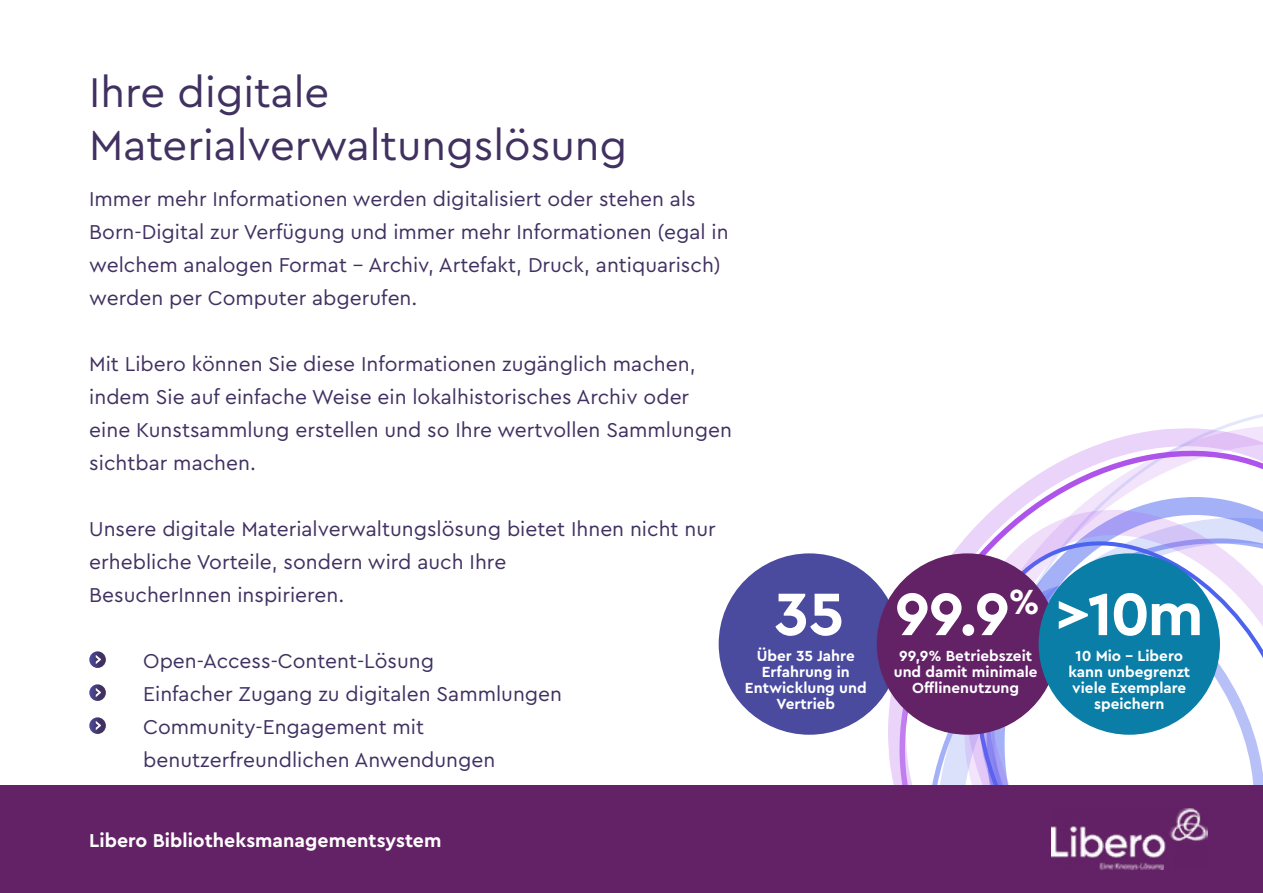
<style>
.page{position:relative;width:1263px;height:893px;background:#fff}
.page>*{position:absolute;margin:0;border:0;box-sizing:border-box;transform-origin:0 0}
.t1{font:700 62.7px "Cera Pro";letter-spacing:-.03em;color:#fff}
.t2{font:43.5px/52.2px "Cera Pro";color:#403161}
.t3{font:21px/33px "Cera Pro";color:#403161}
.t4{font:700 19.5px "Cera Pro";color:#fff}
.t5{font:700 15.3px/16px "Cera Pro";color:#fff;text-align:center}
</style>
<div class="page">
<svg style="left:877px;top:556px;width:73px;height:230px"></svg>
<svg style="left:1001px;top:414px;width:262px;height:88px"></svg>
<svg style="left:958px;top:502px;width:305px;height:284px"></svg>
<div style="left:0;top:786px;width:1263px;height:107px;background:#642266"></div>
<img style="left:1052px;top:809px;width:156px;height:60px">
<svg style="left:89px;top:651px;width:17px;height:17px"></svg>
<svg style="left:96px;top:655px;width:5px;height:9px"></svg>
<svg style="left:89px;top:684px;width:17px;height:17px"></svg>
<svg style="left:96px;top:688px;width:5px;height:9px"></svg>
<svg style="left:89px;top:717px;width:17px;height:17px"></svg>
<svg style="left:96px;top:721px;width:5px;height:9px"></svg>
<div style="left:719px;top:553px;width:181px;height:182px;background:#4a4a9f;border-radius:50%"></div>
<div style="left:877px;top:553px;width:181px;height:182px;background:#642266;border-radius:50%"></div>
<div style="left:1039px;top:553px;width:181px;height:182px;background:#0a7ea6;border-radius:50%"></div>
<h2 class="t2" style="left:89px;top:65px;width:539px">Ihre digitale<br>Materialverwaltungslösung</h2>
<p class="t3" style="left:89px;top:181px;width:641px">Immer mehr Informationen werden digitalisiert oder stehen als Born-Digital zur Verfügung und immer mehr Informationen (egal in welchem analogen Format - Archiv, Artefakt, Druck, antiquarisch) werden per Computer abgerufen.</p>
<p class="t3" style="left:89px;top:346px;width:644px">Mit Libero können Sie diese Informationen zugänglich machen, indem Sie auf einfache Weise ein lokalhistorisches Archiv oder eine Kunstsammlung erstellen und so Ihre wertvollen Sammlungen sichtbar machen.</p>
<p class="t3" style="left:89px;top:511px;width:628px">Unsere digitale Materialverwaltungslösung bietet Ihnen nicht nur erhebliche Vorteile, sondern wird auch Ihre<br>BesucherInnen inspirieren.</p>
<h1 class="t1" style="left:774px;top:572px;width:431px">35 99.9<sup>%</sup> &gt;10m</h1>
<p class="t3" style="left:143px;top:643px;width:420px">Open-Access-Content-Lösung<br>Einfacher Zugang zu digitalen Sammlungen Community-Engagement mit benutzerfreundlichen Anwendungen</p>
<p class="t5" style="left:745px;top:647px;width:123px">Über 35 Jahre<br>Erfahrung in<br>Entwicklung und<br>Vertrieb</p>
<p class="t5" style="left:894px;top:647px;width:145px">99,9% Betriebszeit und damit minimale<br>Offlinenutzung</p>
<p class="t5" style="left:1068px;top:647px;width:123px">10 Mio - Libero kann unbegrenzt viele Exemplare speichern</p>
<p class="t4" style="left:89px;top:827px;width:354px">Libero Bibliotheksmanagementsystem</p>
</div>
